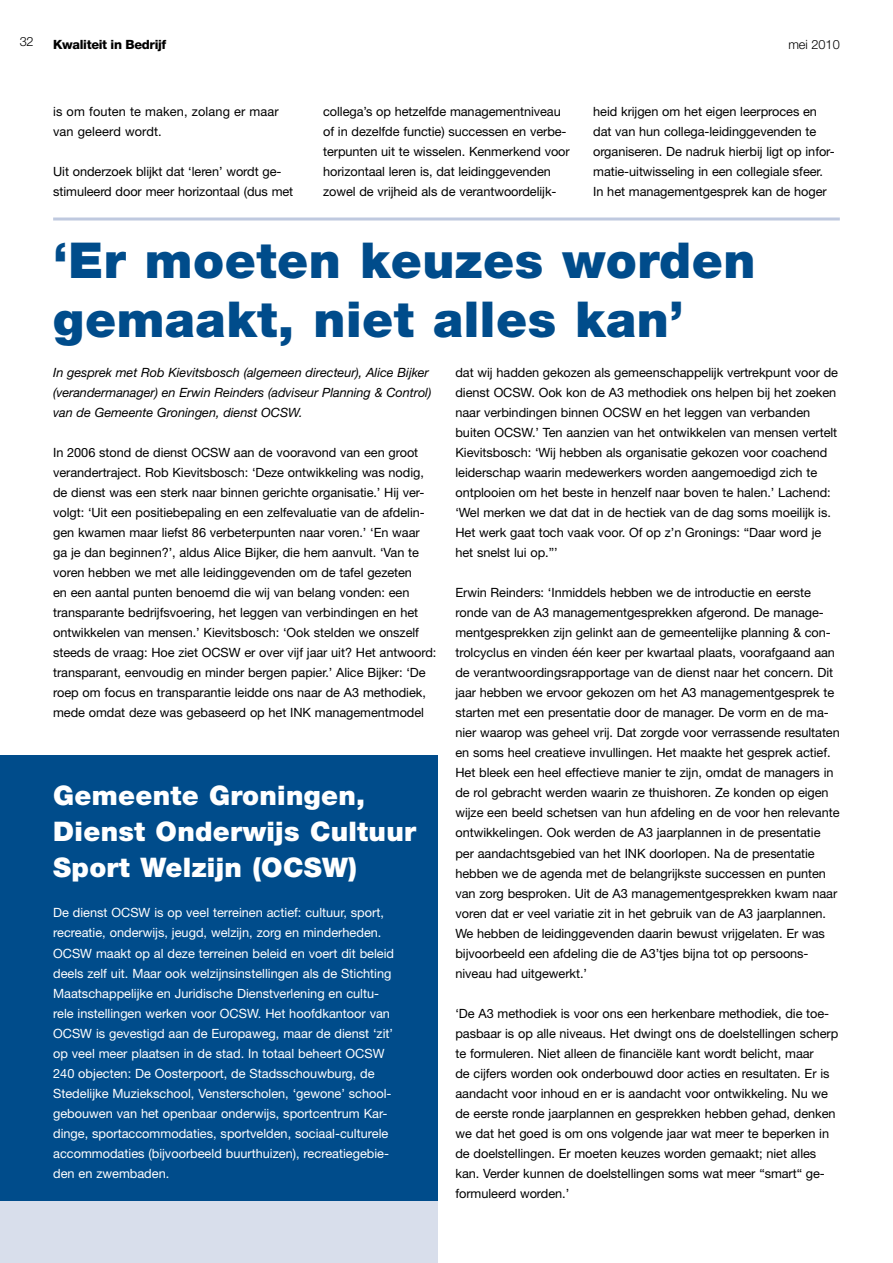
<style>
.page{position:relative;width:893px;height:1263px;background:#fff}
.page>*{position:absolute;margin:0;border:0;box-sizing:border-box;transform-origin:0 0}
.t1{font:900 49.5px/58.5px "Helvetica Neue";letter-spacing:.01em;color:#004c8b}
.t2{font:900 27px/36px "Helvetica Neue";letter-spacing:.01em;color:#fff}
.t3{font:12.75px/20.1px "Helvetica Neue";letter-spacing:-.005em;color:#000}
.t4{font:12.75px/20.1px "Helvetica Neue";color:#fff}
.t5{font:italic 12.75px/20.1px "Helvetica Neue";letter-spacing:-.005em;color:#000}
.t6{font:800 12.75px "Helvetica Neue";letter-spacing:-.025em;color:#000}
.t7{font:300 12.75px "Helvetica Neue";color:#000}
</style>
<div class="page">
<div style="left:0;top:1201px;width:438px;height:62px;background:#d8deeb"></div>
<div style="left:0;top:755px;width:437px;height:446px;background:#004c8b"></div>
<hr style="left:53px;top:217px;width:787px;height:3px;background:#bfc9df">
<p class="t7" style="left:20px;top:34px;width:15px">32</p>
<p class="t6" style="left:53px;top:37px;width:115px">Kwaliteit in Bedrijf</p>
<p class="t7" style="left:788px;top:37px;width:53px">mei 2010</p>
<p class="t3" style="left:53px;top:101px;width:227px">is om fouten te maken, zolang er maar van geleerd wordt.</p>
<p class="t3" style="left:53px;top:162px;width:242px">Uit onderzoek blijkt dat ‘leren’ wordt ge&shy;stimuleerd door meer horizontaal (dus met</p>
<p class="t3" style="left:323px;top:101px;width:248px">collega’s op hetzelfde managementniveau of in dezelfde functie) successen en verbe&shy;terpunten uit te wisselen. Kenmerkend voor horizontaal leren is, dat leidinggevenden zowel de vrijheid als de verantwoordelijk-</p>
<p class="t3" style="left:593px;top:101px;width:243px">heid krijgen om het eigen leerproces en dat van hun collega-leidinggevenden te organiseren. De nadruk hierbij ligt op infor&shy;matie-uitwisseling in een collegiale sfeer.<br>In het managementgesprek kan de hoger</p>
<h1 class="t1" style="left:53px;top:231px;width:704px">‘Er moeten keuzes worden gemaakt, niet alles kan’</h1>
<p class="t5" style="left:53px;top:362px;width:380px">In gesprek met Rob Kievitsbosch (algemeen directeur), Alice Bijker (verandermanager) en Erwin Reinders (adviseur Planning &amp; Control) van de Gemeente Groningen, dienst OCSW.</p>
<p class="t3" style="left:53px;top:442px;width:385px">In 2006 stond de dienst OCSW aan de vooravond van een groot verandertraject. Rob Kievitsbosch: ‘Deze ontwikkeling was nodig, de dienst was een sterk naar binnen gerichte organisatie.’ Hij ver&shy;volgt: ‘Uit een positiebepaling en een zelfevaluatie van de afdelin&shy;gen kwamen maar liefst 86 verbeterpunten naar voren.’ ‘En waar ga je dan beginnen?’, aldus Alice Bijker, die hem aanvult. ‘Van te voren hebben we met alle leidinggevenden om de tafel gezeten<br>en een aantal punten benoemd die wij van belang vonden: een transparante bedrijfsvoering, het leggen van verbindingen en het ontwikkelen van mensen.’ Kievitsbosch: ‘Ook stelden we onszelf steeds de vraag: Hoe ziet OCSW er over vijf jaar uit? Het antwoord: transparant, eenvoudig en minder bergen papier.’ Alice Bijker: ‘De roep om focus en transparantie leidde ons naar de A3 methodiek, mede omdat deze was gebaseerd op het INK managementmodel</p>
<h2 class="t2" style="left:53px;top:777px;width:364px">Gemeente Groningen,<br>Dienst Onderwijs Cultuur<br>Sport Welzijn (OCSW)</h2>
<p class="t4" style="left:53px;top:903px;width:343px">De dienst OCSW is op veel terreinen actief: cultuur, sport, recreatie, onderwijs, jeugd, welzijn, zorg en minderheden.<br>OCSW maakt op al deze terreinen beleid en voert dit beleid deels zelf uit. Maar ook welzijnsinstellingen als de Stichting Maatschappelijke en Juridische Dienstverlening en cultu&shy;rele instellingen werken voor OCSW. Het hoofdkantoor van OCSW is gevestigd aan de Europaweg, maar de dienst ‘zit’ op veel meer plaatsen in de stad. In totaal beheert OCSW 240 objecten: De Oosterpoort, de Stadsschouwburg, de Stedelijke Muziekschool, Vensterscholen, ‘gewone’ school&shy;gebouwen van het openbaar onderwijs, sportcentrum Kar&shy;dinge, sportaccommodaties, sportvelden, sociaal-culturele accommodaties (bijvoorbeeld buurthuizen), recreatiegebie&shy;den en zwembaden.</p>
<p class="t3" style="left:455px;top:362px;width:384px">dat wij hadden gekozen als gemeenschappelijk vertrekpunt voor de dienst OCSW. Ook kon de A3 methodiek ons helpen bij het zoeken naar verbindingen binnen OCSW en het leggen van verbanden buiten OCSW.’ Ten aanzien van het ontwikkelen van mensen vertelt Kievitsbosch: ‘Wij hebben als organisatie gekozen voor coachend leiderschap waarin medewerkers worden aangemoedigd zich te ontplooien om het beste in henzelf naar boven te halen.’ Lachend: ‘Wel merken we dat dat in de hectiek van de dag soms moeilijk is.<br>Het werk gaat toch vaak voor. Of op z’n Gronings: “Daar word je het snelst lui op.”’</p>
<p class="t3" style="left:455px;top:582px;width:386px">Erwin Reinders: ‘Inmiddels hebben we de introductie en eerste ronde van de A3 managementgesprekken afgerond. De manage&shy;mentgesprekken zijn gelinkt aan de gemeentelijke planning &amp; con&shy;trolcyclus en vinden één keer per kwartaal plaats, voorafgaand aan de verantwoordingsrapportage van de dienst naar het concern. Dit jaar hebben we ervoor gekozen om het A3 managementgesprek te starten met een presentatie door de manager. De vorm en de ma&shy;nier waarop was geheel vrij. Dat zorgde voor verrassende resultaten en soms heel creatieve invullingen. Het maakte het gesprek actief.<br>Het bleek een heel effectieve manier te zijn, omdat de managers in de rol gebracht werden waarin ze thuishoren. Ze konden op eigen wijze een beeld schetsen van hun afdeling en de voor hen relevante ontwikkelingen. Ook werden de A3 jaarplannen in de presentatie per aandachtsgebied van het INK doorlopen. Na de presentatie hebben we de agenda met de belangrijkste successen en punten van zorg besproken. Uit de A3 managementgesprekken kwam naar voren dat er veel variatie zit in het gebruik van de A3 jaarplannen.<br>We hebben de leidinggevenden daarin bewust vrijgelaten. Er was bijvoorbeeld een afdeling die de A3’tjes bijna tot op persoons&shy;niveau had uitgewerkt.’</p>
<p class="t3" style="left:455px;top:1003px;width:384px">‘De A3 methodiek is voor ons een herkenbare methodiek, die toe&shy;pasbaar is op alle niveaus. Het dwingt ons de doelstellingen scherp te formuleren. Niet alleen de financiële kant wordt belicht, maar<br>de cijfers worden ook onderbouwd door acties en resultaten. Er is aandacht voor inhoud en er is aandacht voor ontwikkeling. Nu we de eerste ronde jaarplannen en gesprekken hebben gehad, denken we dat het goed is om ons volgende jaar wat meer te beperken in de doelstellingen. Er moeten keuzes worden gemaakt; niet alles kan. Verder kunnen de doelstellingen soms wat meer “smart“ ge&shy;formuleerd worden.’</p>
</div>
